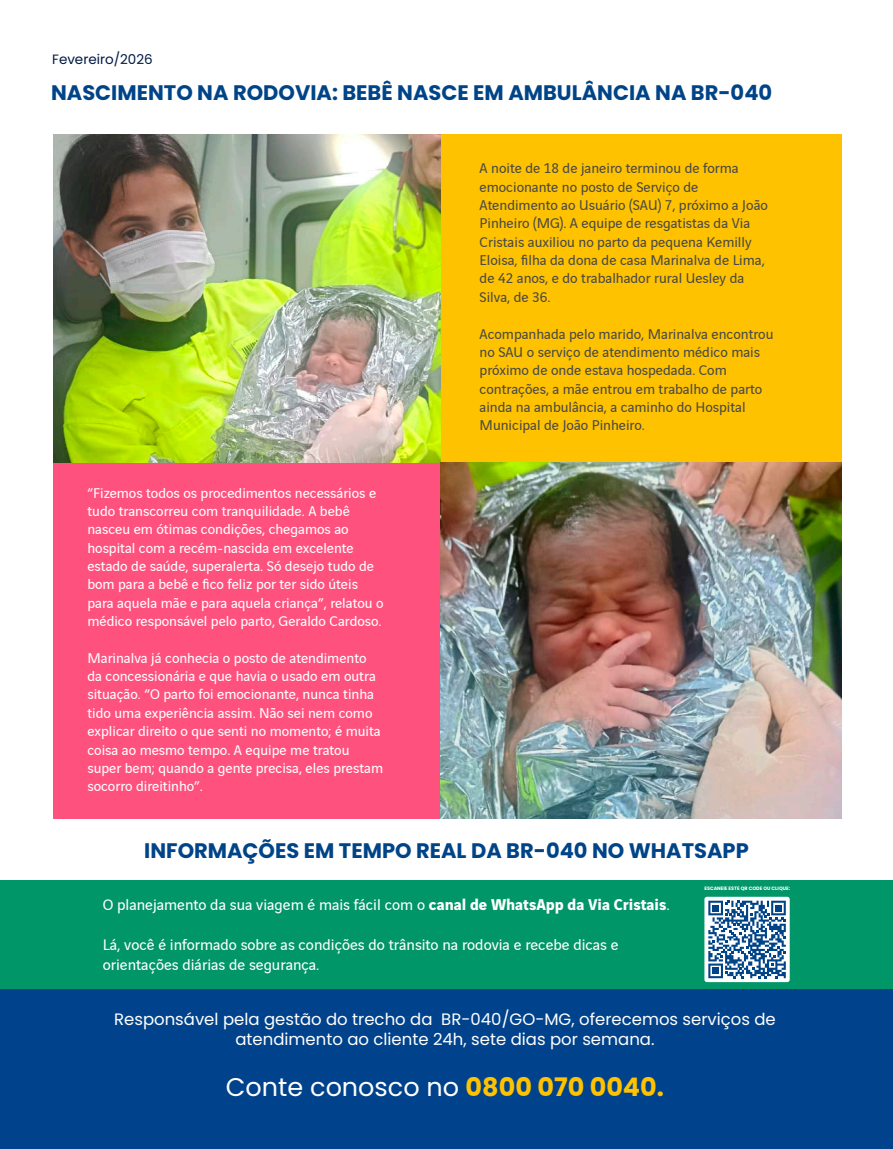
<style>
.page{position:relative;width:893px;height:1149px;background:#fff}
.page>*{position:absolute;margin:0;border:0;box-sizing:border-box;transform-origin:0 0}
.t1{font:25.5px "Poppins";color:#fff}
.t2{font:700 21px "Poppins";color:#048}
.t3{font:16.5px/19.8px "Vinci Sans";color:#fff}
.t4{font:16.5px/19.8px "Poppins";color:#fff;text-align:center}
.t5{font:15.3px/18.3px "Vinci Sans";color:#fff}
.t6{font:15.3px/18.3px "Vinci Sans";color:#494947}
.t7{font:13.5px "Poppins";color:#001a44}
.t8{font:700 4.8px "Poppins";color:#fff}
.s1{font-weight:700}
.s2{font-weight:700;color:#ffc200}
</style>
<div class="page">
<div style="left:0;top:879px;width:893px;height:192px;background:#009667"></div>
<div style="left:704px;top:896px;width:86px;height:85px;background:#fff;border-radius:2px"></div>
<svg style="left:708px;top:900px;width:78px;height:77px"></svg>
<div style="left:0;top:988px;width:893px;height:160px;background:#00438c"></div>
<div style="left:53px;top:135px;width:760px;height:683px;background:#ff517e"></div>
<div style="left:441px;top:135px;width:401px;height:683px;background:#ffc200"></div>
<img style="left:53px;top:135px;width:388px;height:327px">
<img style="left:441px;top:462px;width:401px;height:356px">
<p class="t7" style="left:52px;top:51px;width:102px">Fevereiro/2026</p>
<h2 class="t2" style="left:51px;top:80px;width:723px">NASCIMENTO NA RODOVIA: BEBÊ NASCE EM AMBULÂNCIA NA BR-040</h2>
<p class="t5" style="left:87px;top:482px;width:298px">“Fizemos todos os procedimentos necessários e tudo transcorreu com tranquilidade. A bebê nasceu em ótimas condições, chegamos ao hospital com a recém-nascida em excelente estado de saúde, superalerta. Só desejo tudo de bom para a bebê e fico feliz por ter sido úteis para aquela mãe e para aquela criança”, relatou o médico responsável pelo parto, Geraldo Cardoso.</p>
<p class="t5" style="left:87px;top:647px;width:297px">Marinalva já conhecia o posto de atendimento da concessionária e que havia o usado em outra situação. “O parto foi emocionante, nunca tinha tido uma experiência assim. Não sei nem como explicar direito o que senti no momento; é muita coisa ao mesmo tempo. A equipe me tratou super bem; quando a gente precisa, eles prestam socorro direitinho”.</p>
<p class="t6" style="left:480px;top:158px;width:290px">A noite de 18 de janeiro terminou de forma emocionante no posto de Serviço de Atendimento ao Usuário (SAU) 7, próximo a João Pinheiro (MG). A equipe de resgatistas da Via Cristais auxiliou no parto da pequena Kemilly Eloisa, filha da dona de casa Marinalva de Lima, de 42 anos, e do trabalhador rural Uesley da Silva, de 36.</p>
<p class="t6" style="left:480px;top:323px;width:295px">Acompanhada pelo marido, Marinalva encontrou no SAU o serviço de atendimento médico mais próximo de onde estava hospedada. Com contrações, a mãe entrou em trabalho de parto ainda na ambulância, a caminho do Hospital Municipal de João Pinheiro.</p>
<h2 class="t2" style="left:144px;top:838px;width:606px">INFORMAÇÕES EM TEMPO REAL DA BR-040 NO WHATSAPP</h2>
<p class="t3" style="left:103px;top:893px;width:568px">O planejamento da sua viagem é mais fácil com o <span class="s1">canal de WhatsApp da Via Cristais</span>.</p>
<p class="t3" style="left:103px;top:932px;width:517px">Lá, você é informado sobre as condições do trânsito na rodovia e recebe dicas e orientações diárias de segurança.</p>
<p class="t8" style="left:704px;top:885px;width:87px">ESCANEIE ESTE QR CODE OU CLIQUE:</p>
<p class="t4" style="left:114px;top:1008px;width:663px">Responsável pela gestão do trecho da BR-040/GO-MG, oferecemos serviços de atendimento ao cliente 24h, sete dias por semana.</p>
<h1 class="t1" style="left:226px;top:1072px;width:440px">Conte conosco no <span class="s2">0800 070 0040.</span></h1>
</div>
